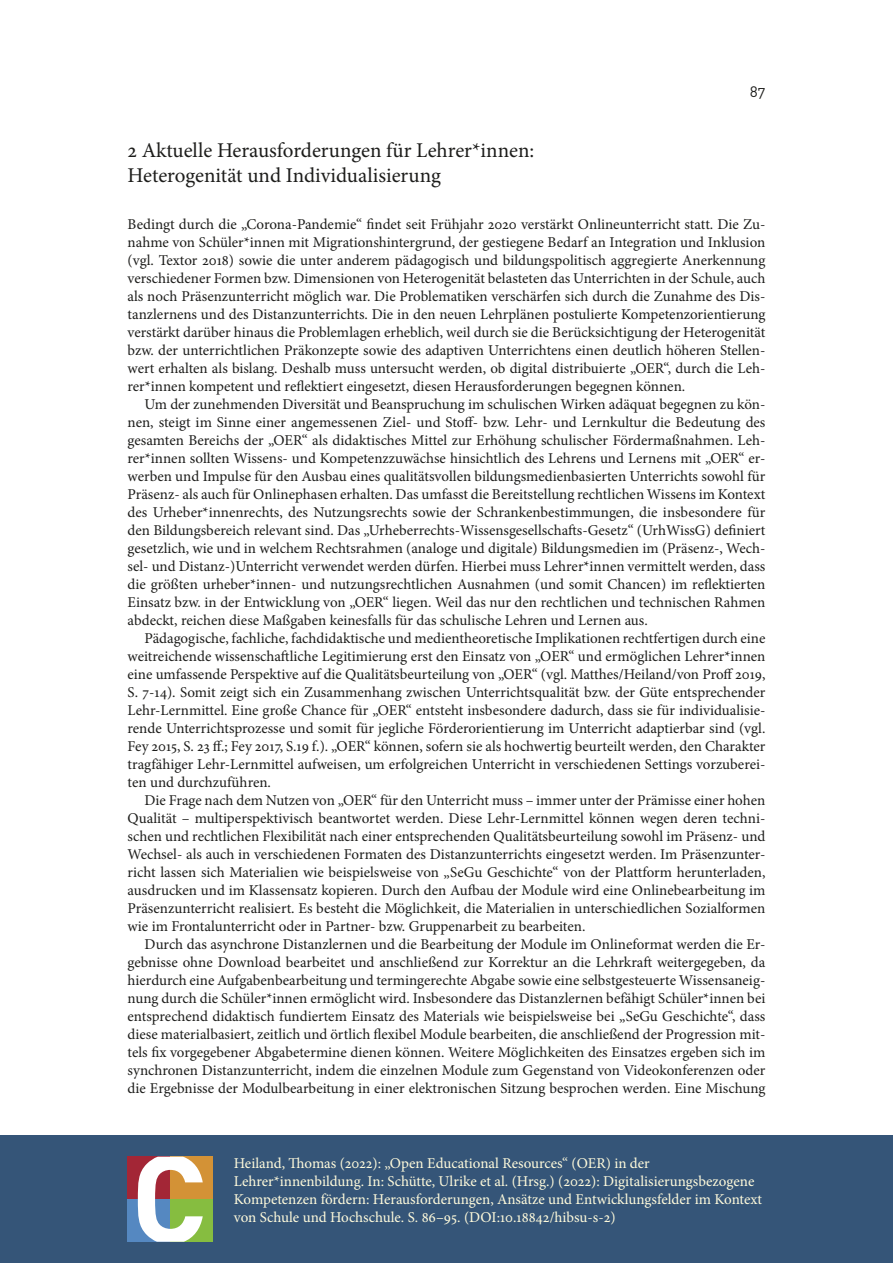
<style>
.page{position:relative;width:893px;height:1263px;background:#fff}
.page>*{position:absolute;margin:0;border:0;box-sizing:border-box;transform-origin:0 0}
.t1{font:21px/25.2px "Minion Pro";color:#1d1d1b}
.t2{font:15px/18px "Minion Pro";color:#1d1d1b;text-align:justify}
.t3{font:15px/18px "Minion Pro";color:#fffbdc}
.t4{font:15px "DIN Pro";color:#1d1d1b}
</style>
<div class="page">
<div style="left:0;top:1135px;width:893px;height:128px;background:#355578"></div>
<div style="left:170px;top:1199px;width:43px;height:43px;background:#86bd40"></div>
<div style="left:170px;top:1157px;width:43px;height:42px;background:#d39236"></div>
<div style="left:128px;top:1199px;width:42px;height:43px;background:#5588c1"></div>
<div style="left:128px;top:1157px;width:42px;height:42px;background:#a32636"></div>
<svg style="left:138px;top:1157px;width:65px;height:85px"></svg>
<p class="t4" style="left:750px;top:79px;width:17px">87</p>
<h1 class="t1" style="left:128px;top:138px;width:408px">2 Aktuelle Herausforderungen für Lehrer*innen:<br>Heterogenität und Individualisierung</h1>
<p class="t2" style="left:128px;top:215px;width:639px">Bedingt durch die „Corona-Pandemie“ findet seit Frühjahr 2020 verstärkt Onlineunterricht statt. Die Zu&shy;nahme von Schüler*innen mit Migrationshintergrund, der gestiegene Bedarf an Integration und Inklusion (vgl. Textor 2018) sowie die unter anderem pädagogisch und bildungspolitisch aggregierte Anerkennung verschiedener Formen bzw. Dimensionen von Heterogenität belasteten das Unterrichten in der Schule, auch als noch Präsenzunterricht möglich war. Die Problematiken verschärfen sich durch die Zunahme des Dis&shy;tanzlernens und des Distanzunterrichts. Die in den neuen Lehrplänen postulierte Kompetenzorientierung verstärkt darüber hinaus die Problemlagen erheblich, weil durch sie die Berücksichtigung der Heterogenität bzw. der unterrichtlichen Präkonzepte sowie des adaptiven Unterrichtens einen deutlich höheren Stellen&shy;wert erhalten als bislang. Deshalb muss untersucht werden, ob digital distribuierte „OER“, durch die Leh&shy;rer*innen kompetent und reflektiert eingesetzt, diesen Herausforderungen begegnen können.</p>
<p class="t2" style="left:128px;top:395px;width:639px;text-indent:17px">Um der zunehmenden Diversität und Beanspruchung im schulischen Wirken adäquat begegnen zu kön&shy;nen, steigt im Sinne einer angemessenen Ziel- und Stoff- bzw. Lehr- und Lernkultur die Bedeutung des gesamten Bereichs der „OER“ als didaktisches Mittel zur Erhöhung schulischer Fördermaßnahmen. Leh&shy;rer*innen sollten Wissens- und Kompetenzzuwächse hinsichtlich des Lehrens und Lernens mit „OER“ er&shy;werben und Impulse für den Ausbau eines qualitätsvollen bildungsmedienbasierten Unterrichts sowohl für Präsenz- als auch für Onlinephasen erhalten. Das umfasst die Bereitstellung rechtlichen Wissens im Kontext des Urheber*innenrechts, des Nutzungsrechts sowie der Schrankenbestimmungen, die insbesondere für den Bildungsbereich relevant sind. Das „Urheberrechts-Wissensgesellschafts-Gesetz“ (UrhWissG) definiert gesetzlich, wie und in welchem Rechtsrahmen (analoge und digitale) Bildungsmedien im (Präsenz-, Wech&shy;sel- und Distanz-)Unterricht verwendet werden dürfen. Hierbei muss Lehrer*innen vermittelt werden, dass die größten urheber*innen- und nutzungsrechtlichen Ausnahmen (und somit Chancen) im reflektierten Einsatz bzw. in der Entwicklung von „OER“ liegen. Weil das nur den rechtlichen und technischen Rahmen abdeckt, reichen diese Maßgaben keinesfalls für das schulische Lehren und Lernen aus.</p>
<p class="t2" style="left:128px;top:629px;width:639px;text-indent:17px">Pädagogische, fachliche, fachdidaktische und medientheoretische Implikationen rechtfertigen durch eine weitreichende wissenschaftliche Legitimierung erst den Einsatz von „OER“ und ermöglichen Lehrer*innen eine umfassende Perspektive auf die Qualitätsbeurteilung von „OER“ (vgl. Matthes/Heiland/von Proff 2019, S. 7-14). Somit zeigt sich ein Zusammenhang zwischen Unterrichtsqualität bzw. der Güte entsprechender Lehr-Lernmittel. Eine große Chance für „OER“ entsteht insbesondere dadurch, dass sie für individualisie&shy;rende Unterrichtsprozesse und somit für jegliche Förderorientierung im Unterricht adaptierbar sind (vgl.<br>Fey 2015, S. 23 ff.; Fey 2017, S.19 f.). „OER“ können, sofern sie als hochwertig beurteilt werden, den Charakter tragfähiger Lehr-Lernmittel aufweisen, um erfolgreichen Unterricht in verschiedenen Settings vorzuberei&shy;ten und durchzuführen.</p>
<p class="t2" style="left:128px;top:791px;width:639px;text-indent:17px">Die Frage nach dem Nutzen von „OER“ für den Unterricht muss – immer unter der Prämisse einer hohen Qualität – multiperspektivisch beantwortet werden. Diese Lehr-Lernmittel können wegen deren techni&shy;schen und rechtlichen Flexibilität nach einer entsprechenden Qualitätsbeurteilung sowohl im Präsenz- und Wechsel- als auch in verschiedenen Formaten des Distanzunterrichts eingesetzt werden. Im Präsenzunter&shy;richt lassen sich Materialien wie beispielsweise von „SeGu Geschichte“ von der Plattform herunterladen, ausdrucken und im Klassensatz kopieren. Durch den Aufbau der Module wird eine Onlinebearbeitung im Präsenzunterricht realisiert. Es besteht die Möglichkeit, die Materialien in unterschiedlichen Sozialformen wie im Frontalunterricht oder in Partner- bzw. Gruppenarbeit zu bearbeiten.</p>
<p class="t2" style="left:128px;top:935px;width:639px;text-indent:17px">Durch das asynchrone Distanzlernen und die Bearbeitung der Module im Onlineformat werden die Er&shy;gebnisse ohne Download bearbeitet und anschließend zur Korrektur an die Lehrkraft weitergegeben, da hierdurch eine Aufgabenbearbeitung und termingerechte Abgabe sowie eine selbstgesteuerte Wissensaneig&shy;nung durch die Schüler*innen ermöglicht wird. Insbesondere das Distanzlernen befähigt Schüler*innen bei entsprechend didaktisch fundiertem Einsatz des Materials wie beispielsweise bei „SeGu Geschichte“, dass diese materialbasiert, zeitlich und örtlich flexibel Module bearbeiten, die anschließend der Progression mit&shy;tels fix vorgegebener Abgabetermine dienen können. Weitere Möglichkeiten des Einsatzes ergeben sich im synchronen Distanzunterricht, indem die einzelnen Module zum Gegenstand von Videokonferenzen oder die Ergebnisse der Modulbearbeitung in einer elektronischen Sitzung besprochen werden. Eine Mischung</p>
<p class="t3" style="left:234px;top:1154px;width:530px">Heiland, Thomas (2022): „Open Educational Resources“ (OER) in der Lehrer*innenbildung. In: Schütte, Ulrike et al. (Hrsg.) (2022): Digitalisierungsbezogene Kompetenzen fördern: Herausforderungen, Ansätze und Entwicklungsfelder im Kontext von Schule und Hochschule. S. 86–95. (DOI:10.18842/hibsu-s-2)</p>
</div>
